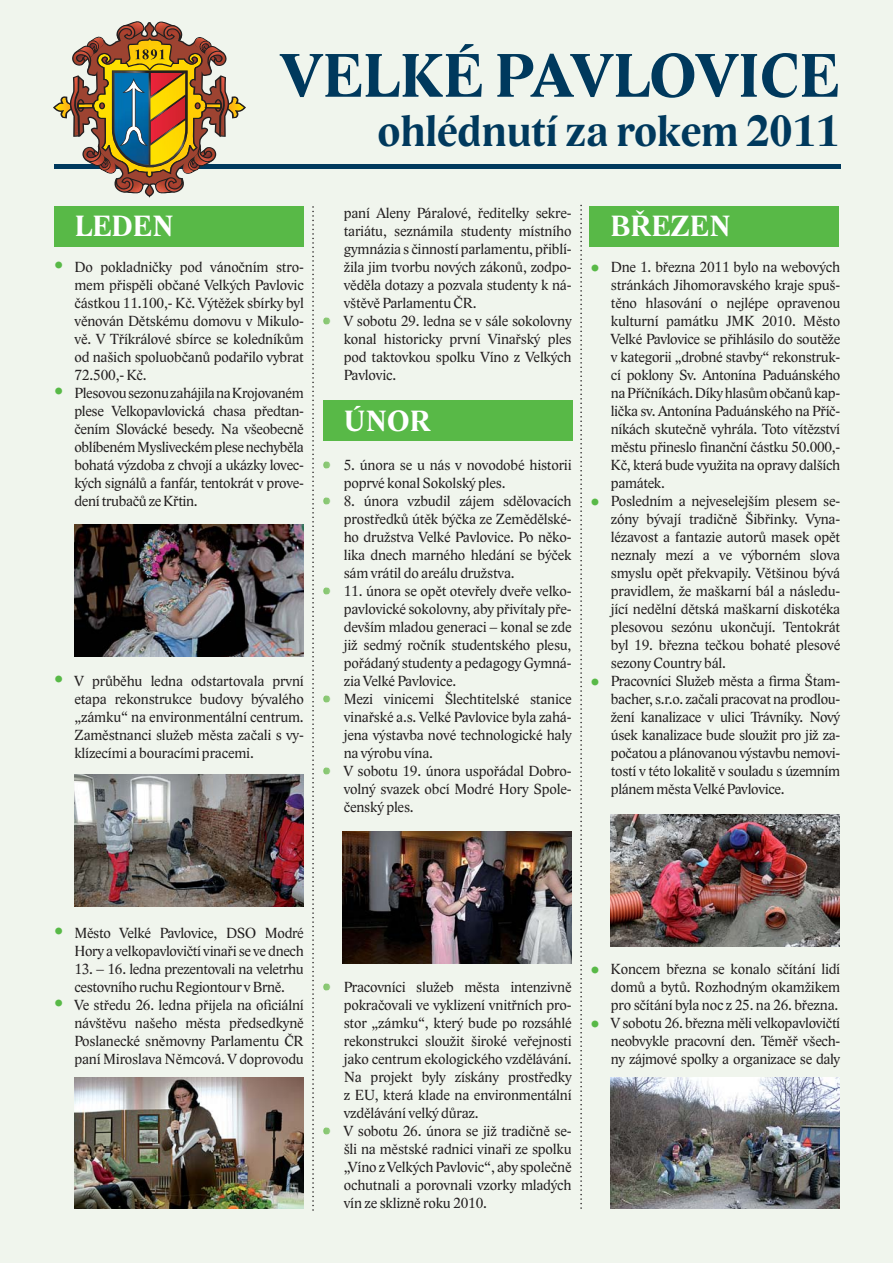
<style>
.page{position:relative;width:893px;height:1263px;background:#fff}
.page>*{position:absolute;margin:0;border:0;box-sizing:border-box;transform-origin:0 0}
.t1{font:700 63px "Lido ST";letter-spacing:-.01em;color:#00395d}
.t2{font:700 45px "Lido ST";letter-spacing:-.01em;color:#00395d}
.t3{font:700 30px "Lido ST";letter-spacing:-.01em;color:#fff}
.t4{font:24px "Lido ST";color:#58b947}
.t5{font:24px/36px "Lido ST";color:#81c46a}
.t6{font:15px/18px "Lido ST";letter-spacing:-.01em;color:#231f20}
</style>
<div class="page">
<div style="left:0;top:0;width:892px;height:1263px;background:#f0f5ed"></div>
<div style="left:54px;top:206px;width:250px;height:41px;background:#58b947"></div>
<div style="left:323px;top:400px;width:249px;height:41px;background:#58b947"></div>
<div style="left:589px;top:206px;width:250px;height:41px;background:#58b947"></div>
<svg style="left:312px;top:206px;width:2px;height:1005px"></svg>
<svg style="left:580px;top:205px;width:2px;height:1004px"></svg>
<img style="left:74px;top:525px;width:230px;height:132px">
<img style="left:74px;top:1077px;width:230px;height:132px">
<img style="left:610px;top:814px;width:229px;height:132px">
<img style="left:610px;top:1077px;width:229px;height:132px">
<img style="left:342px;top:831px;width:229px;height:132px">
<img style="left:74px;top:775px;width:230px;height:132px">
<hr style="left:54px;top:165px;width:786px;height:4px;background:#00395d">
<svg style="left:53px;top:21px;width:193px;height:177px"></svg>
<h1 class="t1" style="left:280px;top:51px;width:560px">VELKÉ PAVLOVICE</h1>
<h2 class="t2" style="left:377px;top:114px;width:463px">ohlédnutí za rokem 2011</h2>
<h3 class="t4" style="left:54px;top:255px;width:10px">•</h3>
<h3 class="t4" style="left:54px;top:381px;width:10px">•</h3>
<h3 class="t3" style="left:74px;top:214px;width:101px">LEDEN</h3>
<p class="t6" style="left:74px;top:259px;width:231px">Do pokladničky pod vánočním stro&shy;mem přispěli občané Velkých Pavlovic částkou 11.100,- Kč. Výtěžek sbírky byl věnován Dětskému domovu v Mikulo&shy;vě. V Tříkrálové sbírce se koledníkům od našich spoluobčanů podařilo vybrat 72.500,- Kč.<br>Plesovou sezonu zahájila na Krojovaném plese Velkopavlovická chasa předtan&shy;čením Slovácké besedy. Na všeobecně oblíbeném Mysliveckém plese nechyběla bohatá výzdoba z chvojí a ukázky lovec&shy;kých signálů a fanfár, tentokrát v prove&shy;dení trubačů ze Křtin.</p>
<h3 class="t4" style="left:54px;top:669px;width:10px">•</h3>
<p class="t6" style="left:74px;top:673px;width:231px;text-align:justify">V průběhu ledna odstartovala první etapa rekonstrukce budovy bývalého „zámku“ na environmentální centrum.<br>Zaměstnanci služeb města začali s vy&shy;klízecími a bouracími pracemi.</p>
<h3 class="t5" style="left:322px;top:306px;width:10px">•</h3>
<h3 class="t5" style="left:322px;top:450px;width:10px">• •</h3>
<h3 class="t5" style="left:322px;top:576px;width:10px">•</h3>
<h3 class="t5" style="left:322px;top:684px;width:10px">•</h3>
<h3 class="t5" style="left:322px;top:756px;width:10px">•</h3>
<p class="t6" style="left:344px;top:206px;width:229px">paní Aleny Páralové, ředitelky sekre&shy;tariátu, seznámila studenty místního gymnázia s činností parlamentu, přiblí&shy;žila jim tvorbu nových zákonů, zodpo&shy;věděla dotazy a pozvala studenty k ná&shy;vštěvě Parlamentu ČR.<br>V sobotu 29. ledna se v sále sokolovny konal historicky první Vinařský ples pod taktovkou spolku Víno z Velkých Pavlovic.</p>
<h3 class="t3" style="left:344px;top:409px;width:88px">ÚNOR</h3>
<p class="t6" style="left:344px;top:458px;width:229px">5. února se u nás v novodobé historii poprvé konal Sokolský ples.</p>
<p class="t6" style="left:344px;top:494px;width:229px;text-align:justify">8. února vzbudil zájem sdělovacích prostředků útěk býčka ze Zemědělské&shy;ho družstva Velké Pavlovice. Po něko&shy;lika dnech marného hledání se býček sám vrátil do areálu družstva.</p>
<p class="t6" style="left:344px;top:584px;width:229px">11. února se opět otevřely dveře velko&shy;pavlovické sokolovny, aby přivítaly pře&shy;devším mladou generaci – konal se zde již sedmý ročník studentského plesu, pořádaný studenty a pedagogy Gymná&shy;zia Velké Pavlovice.<br>Mezi vinicemi Šlechtitelské stanice vinařské a.s. Velké Pavlovice byla zahá&shy;jena výstavba nové technologické haly na výrobu vína.<br>V sobotu 19. února uspořádal Dobro&shy;volný svazek obcí Modré Hory Spole&shy;čenský ples.</p>
<h3 class="t4" style="left:590px;top:259px;width:10px">•</h3>
<h3 class="t4" style="left:590px;top:493px;width:10px">•</h3>
<h3 class="t4" style="left:590px;top:673px;width:10px">•</h3>
<h3 class="t3" style="left:610px;top:214px;width:122px">BŘEZEN</h3>
<p class="t6" style="left:611px;top:260px;width:231px">Dne 1. března 2011 bylo na webových stránkách Jihomoravského kraje spuš&shy;těno hlasování o nejlépe opravenou kulturní památku JMK 2010. Město Velké Pavlovice se přihlásilo do soutěže v kategorii „drobné stavby“ rekonstruk&shy;cí poklony Sv. Antonína Paduánského na Příčníkách. Díky hlasům občanů kap&shy;lička sv. Antonína Paduánského na Příč&shy;níkách skutečně vyhrála. Toto vítězství městu přineslo finanční částku 50.000,- Kč, která bude využita na opravy dalších památek.<br>Posledním a nejveselejším plesem se&shy;zóny bývají tradičně Šibřinky. Vyna&shy;lézavost a fantazie autorů masek opět neznaly mezí a ve výborném slova smyslu opět překvapily. Většinou bývá pravidlem, že maškarní bál a následu&shy;jící nedělní dětská maškarní diskotéka plesovou sezónu ukončují. Tentokrát byl 19. března tečkou bohaté plesové sezony Country bál.<br>Pracovníci Služeb města a firma Štam&shy;bacher, s.r.o. začali pracovat na prodlou&shy;žení kanalizace v ulici Trávníky. Nový úsek kanalizace bude sloužit pro již za&shy;počatou a plánovanou výstavbu nemovi&shy;tostí v této lokalitě v souladu s územním plánem města Velké Pavlovice.</p>
<h3 class="t4" style="left:54px;top:921px;width:10px">•</h3>
<h3 class="t4" style="left:54px;top:993px;width:10px">•</h3>
<p class="t6" style="left:74px;top:925px;width:231px">Město Velké Pavlovice, DSO Modré<br>Hory a velkopavlovičtí vinaři se ve dnech</p>
<p class="t6" style="left:74px;top:961px;width:231px">13. – 16. ledna prezentovali na veletrhu cestovního ruchu Regiontour v Brně.<br>Ve středu 26. ledna přijela na oficiální návštěvu našeho města předsedkyně Poslanecké sněmovny Parlamentu ČR paní Miroslava Němcová. V doprovodu</p>
<h3 class="t5" style="left:322px;top:972px;width:10px">•</h3>
<h3 class="t5" style="left:322px;top:1116px;width:10px">•</h3>
<p class="t6" style="left:344px;top:980px;width:229px">Pracovníci služeb města intenzivně pokračovali ve vyklizení vnitřních pro&shy;stor „zámku“, který bude po rozsáhlé rekonstrukci sloužit široké veřejnosti jako centrum ekologického vzdělávání.<br>Na projekt byly získány prostředky z EU, která klade na environmentální vzdělávání velký důraz.<br>V sobotu 26. února se již tradičně se&shy;šli na městské radnici vinaři ze spolku „Víno z Velkých Pavlovic“, aby společně ochutnali a porovnali vzorky mladých vín ze sklizně roku 2010.</p>
<h3 class="t4" style="left:590px;top:961px;width:10px">•</h3>
<h3 class="t4" style="left:590px;top:1015px;width:10px">•</h3>
<p class="t6" style="left:611px;top:962px;width:231px">Koncem března se konalo sčítání lidí domů a bytů. Rozhodným okamžikem pro sčítání byla noc z 25. na 26. března.<br>V sobotu 26. března měli velkopavlovičtí neobvykle pracovní den. Téměř všech&shy;ny zájmové spolky a organizace se daly</p>
</div>
